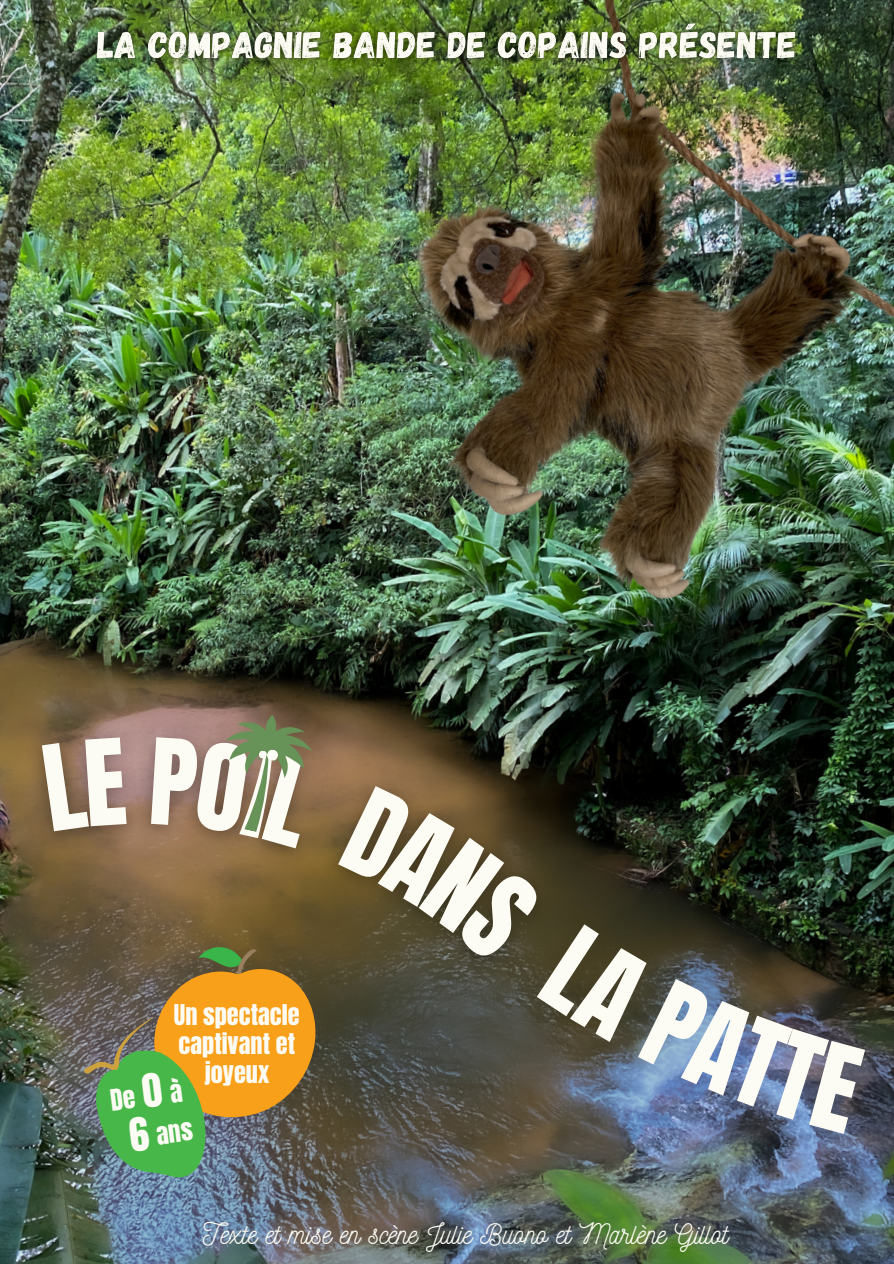
<style>
.page{position:relative;width:894px;height:1264px;background:#fff}
.page>*{position:absolute;margin:0;border:0;box-sizing:border-box;transform-origin:0 0}
.t1{font:28.2px "Nickainley";color:#fdfcf4}
.t2{font:25.2px "Anton";color:#fdfcf4}
.t3{font:24.3px/29.1px "Anton";color:#fdfcf4;text-align:center}
.s1{font-size:39.3px}
</style>
<div class="page">
<img style="left:0;top:0;width:893px;height:1263px">
<img style="left:340px;top:0;width:553px;height:667px">
<img style="left:0;top:652px;width:602px;height:374px">
<img style="left:78px;top:7px;width:734px;height:71px">
<svg style="left:42px;top:736px;width:84px;height:95px;background:#816655"></svg>
<svg style="left:151px;top:706px;width:168px;height:142px;background:#88735b"></svg>
<img style="left:338px;top:785px;width:528px;height:348px">
<svg style="left:75px;top:946px;width:242px;height:251px;background:#8b8548"></svg>
<p class="t3" style="left:174px;top:1000px;width:127px">Un spectacle captivant et joyeux</p>
<p class="t2" style="left:108px;top:1081px;width:74px;rotate:-7deg">De<span class="s1">0</span>à</p>
<p class="t1" style="left:203px;top:1215px;width:527px">Texte et mise en scène Julie Buono et Marlène Gillot</p>
</div>
